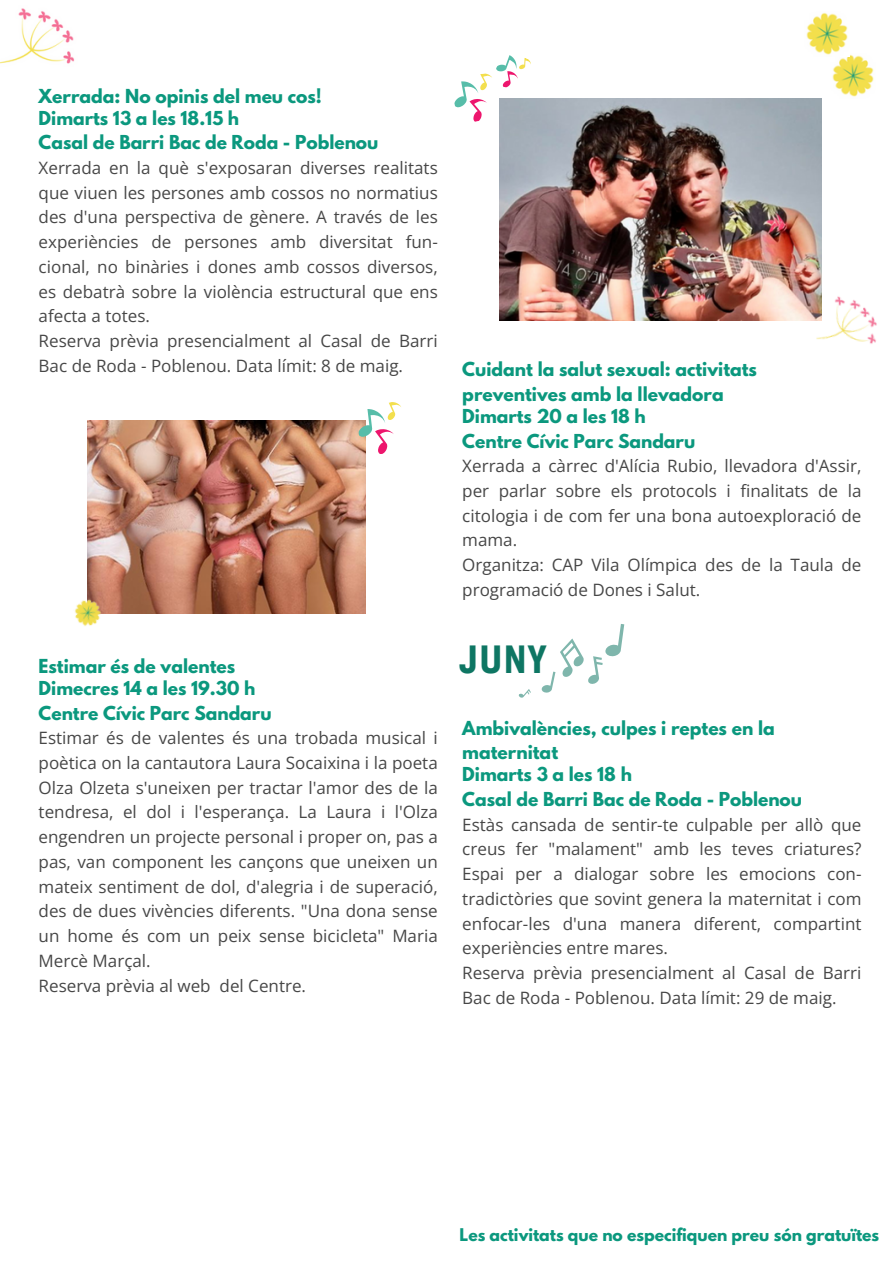
<style>
.page{position:relative;width:894px;height:1264px;background:#fff}
.page>*{position:absolute;margin:0;border:0;box-sizing:border-box;transform-origin:0 0}
.t1{font:700 condensed 37.5px "ITC Avant Garde Std";color:#0e7663}
.t2{font:17.1px/24.8px "Open Sans";color:#474747}
.t3{font:700 17.1px/24.8px "League Spartan";color:#0b987e}
.t4{font:700 15.6px "League Spartan";color:#0b987e}
</style>
<div class="page">
<img style="left:0;top:8px;width:74px;height:56px">
<img style="left:832px;top:54px;width:42px;height:43px">
<img style="left:806px;top:12px;width:43px;height:44px">
<svg style="left:541px;top:624px;width:83px;height:69px"></svg>
<svg style="left:518px;top:689px;width:12px;height:8px"></svg>
<img style="left:88px;top:420px;width:278px;height:194px">
<svg style="left:355px;top:402px;width:46px;height:52px"></svg>
<img style="left:74px;top:595px;width:32px;height:31px">
<img style="left:500px;top:99px;width:321px;height:222px">
<img style="left:815px;top:290px;width:62px;height:54px">
<svg style="left:454px;top:55px;width:78px;height:68px"></svg>
<h2 class="t3" style="left:39px;top:85px;width:285px">Xerrada: No opinis del meu cos!</h2>
<h2 class="t3" style="left:39px;top:108px;width:341px">Dimarts 13 a les 18.15 h<br>Casal de Barri Bac de Roda - Poblenou</h2>
<p class="t2" style="left:39px;top:155px;width:400px">Xerrada en la què s'exposaran diverses realitats que viuen les persones amb cossos no normatius des d'una perspectiva de gènere. A través de les experiències de persones amb diversitat fun&shy;cional, no binàries i dones amb cossos diversos, es debatrà sobre la violència estructural que ens afecta a totes.<br>Reserva prèvia presencialment al Casal de Barri Bac de Roda - Poblenou. Data límit: 8 de maig.</p>
<p class="t3" style="left:39px;top:655px;width:198px">Estimar és de valentes</p>
<h2 class="t3" style="left:39px;top:678px;width:234px">Dimecres 14 a les 19.30 h<br>Centre Cívic Parc Sandaru</h2>
<p class="t2" style="left:39px;top:725px;width:400px;text-align:justify">Estimar és de valentes és una trobada musical i poètica on la cantautora Laura Socaixina i la poeta Olza Olzeta s'uneixen per tractar l'amor des de la tendresa, el dol i l'esperança. La Laura i l'Olza engendren un projecte personal i proper on, pas a pas, van component les cançons que uneixen un mateix sentiment de dol, d'alegria i de superació, des de dues vivències diferents. "Una dona sense un home és com un peix sense bicicleta" Maria Mercè Marçal.</p>
<p class="t2" style="left:39px;top:972px;width:269px">Reserva prèvia al web del Centre.</p>
<h2 class="t3" style="left:462px;top:359px;width:296px">Cuidant la salut sexual: activitats preventives amb la llevadora</h2>
<p class="t3" style="left:462px;top:406px;width:234px">Dimarts 20 a les 18 h<br>Centre Cívic Parc Sandaru</p>
<p class="t2" style="left:462px;top:453px;width:400px">Xerrada a càrrec d'Alícia Rubio, llevadora d'Assir, per parlar sobre els protocols i finalitats de la citologia i de com fer una bona autoexploració de mama.<br>Organitza: CAP Vila Olímpica des de la Taula de programació de Dones i Salut.</p>
<p class="t1" style="left:459px;top:645px;width:88px">JUNY</p>
<p class="t3" style="left:462px;top:717px;width:314px">Ambivalències, culpes i reptes en la maternitat</p>
<p class="t3" style="left:462px;top:764px;width:341px">Dimarts 3 a les 18 h<br>Casal de Barri Bac de Roda - Poblenou</p>
<p class="t2" style="left:462px;top:811px;width:400px">Estàs cansada de sentir-te culpable per allò que creus fer "malament" amb les teves criatures?<br>Espai per a dialogar sobre les emocions con&shy;tradictòries que sovint genera la maternitat i com enfocar-les d'una manera diferent, compartint experiències entre mares.<br>Reserva prèvia presencialment al Casal de Barri Bac de Roda - Poblenou. Data límit: 29 de maig.</p>
<p class="t4" style="left:459px;top:1226px;width:421px">Les activitats que no especifiquen preu són gratuïtes</p>
</div>
